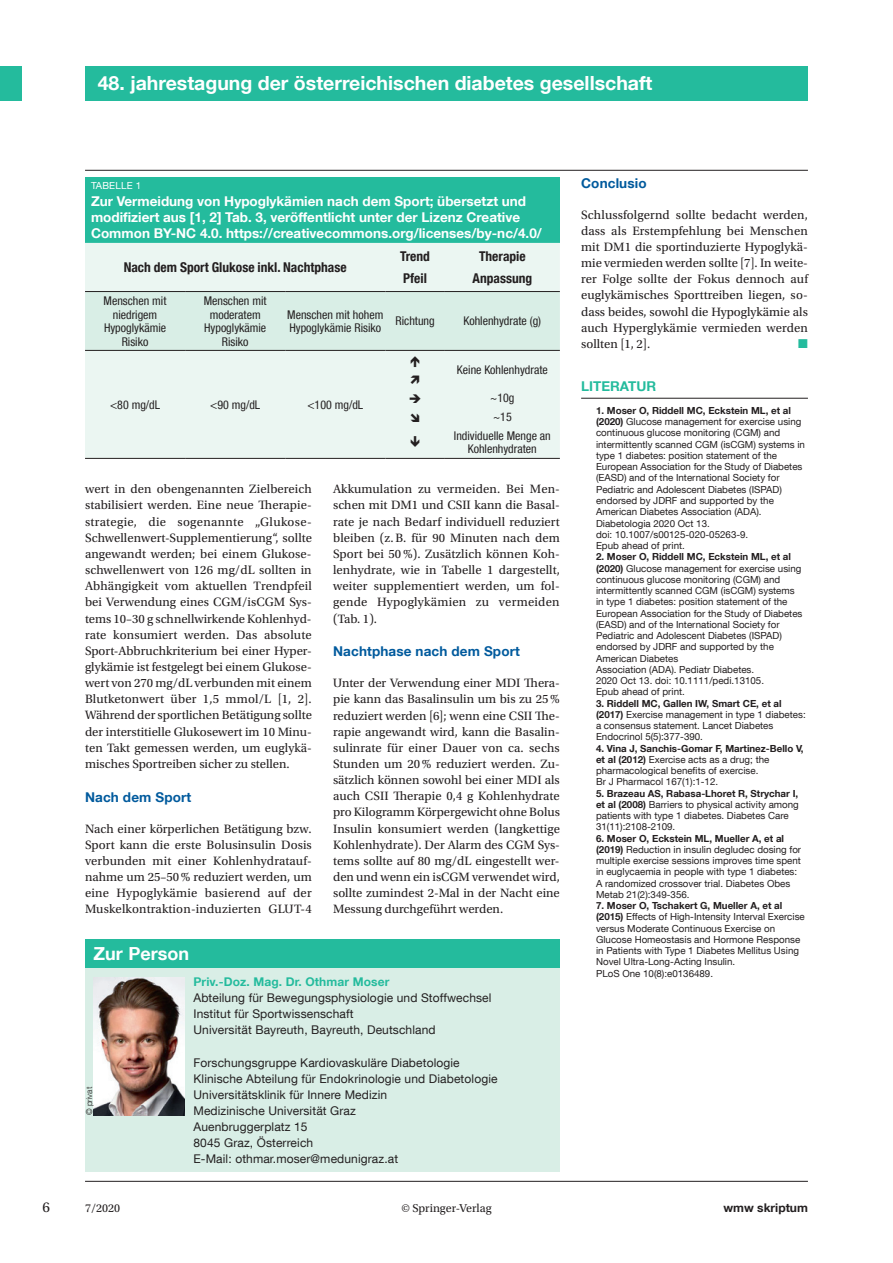
<style>
.page{position:relative;width:893px;height:1263px;background:#fff}
.page>*{position:absolute;margin:0;border:0;box-sizing:border-box;transform-origin:0 0}
.t1{font:700 19.5px "Helvetica Neue LT Com";color:#fff}
.t2{font:700 18px "Helvetica Neue LT Com";color:#fff}
.t3{font:15px "Utopia Std";color:#231f20}
.t4{font:700 13.5px/16.2px "Helvetica Neue LT Com";color:#fff}
.t5{font:700 condensed 13.5px/22px "Helvetica Neue LT Com";color:#231f20}
.t6{font:700 13.5px "Helvetica Neue LT Com";letter-spacing:.01em;color:#015a9d}
.t7{font:700 13.5px "Helvetica Neue LT Com";color:#24bb9d}
.t8{font:12.75px/16.2px "Utopia Std";letter-spacing:.005em;color:#231f20;text-align:justify}
.t9{font:12.75px "Zapf Dingbats Std";color:#24bb9d}
.t10{font:12px/16.2px "Helvetica Neue LT Com";letter-spacing:.01em;color:#231f20}
.t11{font:condensed 12px/13.5px "Helvetica Neue LT Com";color:#231f20;text-align:center}
.t12{font:700 12px "Helvetica Neue LT Com";letter-spacing:.01em;color:#24bb9d}
.t13{font:12px "Utopia Std";color:#231f20}
.t14{font:700 12px "Helvetica Neue LT Com";color:#231f20}
.t15{font:9.75px/11.2px "Helvetica Neue LT Com";color:#231f20}
.t16{font:9.75px "Helvetica Neue LT Com";letter-spacing:.02em;color:#fff}
.t17{font:300 8.25px "Helvetica Neue LT Com";color:#231f20}
.s1{font-weight:700}
</style>
<div class="page">
<div style="left:0;top:66px;width:21px;height:34px;background:#24bb9d"></div>
<div style="left:85px;top:66px;width:723px;height:34px;background:#24bb9d"></div>
<hr style="left:85px;top:170px;width:723px;height:1px;background:#231f20">
<hr style="left:85px;top:1181px;width:723px;height:1px;background:#231f20">
<hr style="left:581px;top:398px;width:227px;height:1px;background:#231f20">
<div style="left:85px;top:939px;width:475px;height:30px;background:#24bb9d"></div>
<div style="left:85px;top:969px;width:475px;height:203px;background:#d9eee6"></div>
<img style="left:94px;top:977px;width:91px;height:138px">
<div style="left:85px;top:178px;width:475px;height:65px;background:#24bb9d"></div>
<svg style="left:85px;top:243px;width:475px;height:107px;background:#e0f1eb"></svg>
<div style="left:85px;top:351px;width:475px;height:107px;background:#ebf6f2"></div>
<hr style="left:85px;top:291px;width:100px;height:1px;background:#231f20">
<hr style="left:185px;top:291px;width:100px;height:1px;background:#231f20">
<hr style="left:285px;top:291px;width:100px;height:1px;background:#231f20">
<hr style="left:85px;top:458px;width:100px;height:1px;background:#231f20">
<hr style="left:185px;top:458px;width:100px;height:1px;background:#231f20">
<hr style="left:285px;top:458px;width:100px;height:1px;background:#231f20">
<hr style="left:385px;top:291px;width:60px;height:1px;background:#231f20">
<hr style="left:445px;top:291px;width:115px;height:1px;background:#231f20">
<hr style="left:85px;top:350px;width:100px;height:1px;background:#231f20">
<hr style="left:185px;top:350px;width:100px;height:1px;background:#231f20">
<hr style="left:285px;top:350px;width:100px;height:1px;background:#231f20">
<hr style="left:385px;top:350px;width:60px;height:1px;background:#231f20">
<hr style="left:445px;top:350px;width:115px;height:1px;background:#231f20">
<hr style="left:385px;top:458px;width:60px;height:1px;background:#231f20">
<hr style="left:445px;top:458px;width:115px;height:1px;background:#231f20">
<svg style="left:411px;top:356px;width:8px;height:11px"></svg>
<svg style="left:411px;top:375px;width:8px;height:8px"></svg>
<svg style="left:411px;top:413px;width:8px;height:8px"></svg>
<svg style="left:411px;top:436px;width:8px;height:11px"></svg>
<svg style="left:410px;top:394px;width:11px;height:9px"></svg>
<h1 class="t1" style="left:98px;top:71px;width:556px">48. jahrestagung der österreichischen diabetes gesellschaft</h1>
<p class="t16" style="left:91px;top:180px;width:52px">TABELLE 1</p>
<p class="t4" style="left:91px;top:192px;width:452px">Zur Vermeidung von Hypoglykämien nach dem Sport; übersetzt und modifiziert aus [1, 2] Tab. 3, veröffentlicht unter der Lizenz Creative<br>Common BY-NC 4.0. https://creativecommons.org/licenses/by-nc/4.0/</p>
<p class="t5" style="left:124px;top:256px;width:224px">Nach dem Sport Glukose inkl. Nachtphase</p>
<p class="t5" style="left:400px;top:245px;width:31px">Trend<br>Pfeil</p>
<p class="t5" style="left:472px;top:245px;width:61px;text-align:center">Therapie<br>Anpassung</p>
<p class="t11" style="left:104px;top:294px;width:64px">Menschen mit niedrigem<br>Hypoglykämie<br>Risiko</p>
<p class="t11" style="left:204px;top:294px;width:64px">Menschen mit moderatem<br>Hypoglykämie<br>Risiko</p>
<p class="t11" style="left:287px;top:307px;width:98px;text-align:left">Menschen mit hohem<br>Hypoglykämie Risiko</p>
<p class="t11" style="left:396px;top:314px;width:41px">Richtung</p>
<p class="t11" style="left:464px;top:314px;width:79px">Kohlenhydrate (g)</p>
<p class="t11" style="left:110px;top:398px;width:52px">&lt;80 mg/dL</p>
<p class="t11" style="left:210px;top:398px;width:52px">&lt;90 mg/dL</p>
<p class="t11" style="left:307px;top:398px;width:57px">&lt;100 mg/dL</p>
<p class="t11" style="left:457px;top:363px;width:92px">Keine Kohlenhydrate</p>
<p class="t11" style="left:454px;top:388px;width:98px;line-height:18.9px">~10g<br>~15<br>Individuelle Menge an</p>
<p class="t11" style="left:468px;top:442px;width:70px">Kohlenhydraten</p>
<p class="t8" style="left:85px;top:481px;width:228px">wert in den obengenannten Zielbereich stabilisiert werden. Eine neue Therapie&shy;strategie, die sogenannte „Glukose-Schwellenwert-Supplementierung“, sollte angewandt werden; bei einem Glukose&shy;schwellenwert von 126 mg/dL sollten in Abhängigkeit vom aktuellen Trendpfeil bei Verwendung eines CGM/isCGM Sys&shy;tems 10–30 g schnellwirkende Kohlenhyd&shy;rate konsumiert werden. Das absolute Sport-Abbruchkriterium bei einer Hyper&shy;glykämie ist festgelegt bei einem Glukose&shy;wert von 270 mg/dL verbunden mit einem Blutketonwert über 1,5 mmol/L [1, 2].<br>Während der sportlichen Betätigung sollte der interstitielle Glukosewert im 10 Minu&shy;ten Takt gemessen werden, um euglykä&shy;misches Sportreiben sicher zu stellen.</p>
<p class="t6" style="left:85px;top:788px;width:108px">Nach dem Sport</p>
<p class="t8" style="left:85px;top:821px;width:228px">Nach einer körperlichen Betätigung bzw.<br>Sport kann die erste Bolusinsulin Dosis verbunden mit einer Kohlenhydratauf&shy;nahme um 25–50 % reduziert werden, um eine Hypoglykämie basierend auf der Muskelkontraktion-induzierten GLUT-4</p>
<h2 class="t2" style="left:94px;top:942px;width:97px">Zur Person</h2>
<p class="t8" style="left:333px;top:481px;width:228px">Akkumulation zu vermeiden. Bei Men&shy;schen mit DM1 und CSII kann die Basal&shy;rate je nach Bedarf individuell reduziert bleiben (z. B. für 90 Minuten nach dem Sport bei 50 %). Zusätzlich können Koh&shy;lenhydrate, wie in Tabelle 1 dargestellt, weiter supplementiert werden, um fol&shy;gende Hypoglykämien zu vermeiden (Tab. 1).</p>
<p class="t6" style="left:333px;top:643px;width:188px">Nachtphase nach dem Sport</p>
<p class="t8" style="left:333px;top:675px;width:228px">Unter der Verwendung einer MDI Thera&shy;pie kann das Basalinsulin um bis zu 25 % reduziert werden [6]; wenn eine CSII The&shy;rapie angewandt wird, kann die Basalin&shy;sulinrate für einer Dauer von ca. sechs Stunden um 20 % reduziert werden. Zu&shy;sätzlich können sowohl bei einer MDI als auch CSII Therapie 0,4 g Kohlenhydrate pro Kilogramm Körpergewicht ohne Bolus Insulin konsumiert werden (langkettige Kohlenhydrate). Der Alarm des CGM Sys&shy;tems sollte auf 80 mg/dL eingestellt wer&shy;den und wenn ein isCGM verwendet wird, sollte zumindest 2-Mal in der Nacht eine Messung durchgeführt werden.</p>
<p class="t17" style="left:84px;top:1115px;width:30px;rotate:-90deg">© privat</p>
<p class="t12" style="left:193px;top:974px;width:197px">Priv.-Doz. Mag. Dr. Othmar Moser</p>
<p class="t10" style="left:193px;top:989px;width:300px">Abteilung für Bewegungsphysiologie und Stoffwechsel<br>Institut für Sportwissenschaft<br>Universität Bayreuth, Bayreuth, Deutschland</p>
<p class="t10" style="left:193px;top:1054px;width:306px">Forschungsgruppe Kardiovaskuläre Diabetologie Klinische Abteilung für Endokrinologie und Diabetologie Universitätsklinik für Innere Medizin<br>Medizinische Universität Graz<br>Auenbruggerplatz 15<br>8045 Graz, Österreich<br>E-Mail: othmar.moser@medunigraz.at</p>
<p class="t6" style="left:581px;top:174px;width:67px">Conclusio</p>
<p class="t8" style="left:581px;top:207px;width:228px">Schlussfolgernd sollte bedacht werden, dass als Erstempfehlung bei Menschen mit DM1 die sportinduzierte Hypoglykä&shy;mie vermieden werden sollte [7]. In weite&shy;rer Folge sollte der Fokus dennoch auf euglykämisches Sporttreiben liegen, so&shy;dass beides, sowohl die Hypoglykämie als auch Hyperglykämie vermieden werden sollten [1, 2].</p>
<p class="t9" style="left:798px;top:337px;width:11px">■</p>
<p class="t7" style="left:581px;top:378px;width:76px">LITerATur</p>
<p class="t15" style="left:596px;top:405px;width:210px"><span class="s1">1. Moser O, riddell MC, eckstein ML, et al (2020)</span> Glucose management for exercise using continuous glucose monitoring (CGM) and intermittently scanned CGM (isCGM) systems in type 1 diabetes: position statement of the European Association for the Study of Diabetes (EASD) and of the International Society for Pediatric and Adolescent Diabetes (ISPAD) endorsed by JDRF and supported by the American Diabetes Association (ADA).<br>Diabetologia 2020 Oct 13.<br>doi: 10.1007/s00125-020-05263-9.<br>Epub ahead of print.</p>
<p class="t15" style="left:596px;top:551px;width:208px"><span class="s1">2. Moser O, riddell MC, eckstein ML, et al (2020)</span> Glucose management for exercise using continuous glucose monitoring (CGM) and intermittently scanned CGM (isCGM) systems in type 1 diabetes: position statement of the European Association for the Study of Diabetes (EASD) and of the International Society for Pediatric and Adolescent Diabetes (ISPAD) endorsed by JDRF and supported by the American Diabetes<br>Association (ADA). Pediatr Diabetes.<br>2020 Oct 13. doi: 10.1111/pedi.13105.<br>Epub ahead of print.</p>
<p class="t15" style="left:596px;top:697px;width:211px"><span class="s1">3. riddell MC, Gallen IW, Smart Ce, et al (2017)</span> Exercise management in type 1 diabetes: a consensus statement. Lancet Diabetes Endocrinol 5(5):377-390.</p>
<p class="t15" style="left:596px;top:742px;width:209px"><span class="s1">4. Vina J, Sanchis-Gomar F, Martinez-Bello V, et al (2012)</span> Exercise acts as a drug; the pharmacological benefits of exercise.<br>Br J Pharmacol 167(1):1-12.</p>
<p class="t15" style="left:596px;top:787px;width:204px"><span class="s1">5. Brazeau AS, rabasa-Lhoret r, Strychar I, et al (2008)</span> Barriers to physical activity among patients with type 1 diabetes. Diabetes Care 31(11):2108-2109.</p>
<p class="t15" style="left:596px;top:832px;width:207px"><span class="s1">6. Moser O, eckstein ML, Mueller A, et al (2019)</span> Reduction in insulin degludec dosing for multiple exercise sessions improves time spent in euglycaemia in people with type 1 diabetes:<br>A randomized crossover trial. Diabetes Obes Metab 21(2):349-356.</p>
<p class="t15" style="left:596px;top:900px;width:210px"><span class="s1">7. Moser O, Tschakert G, Mueller A, et al (2015)</span> Effects of High-Intensity Interval Exercise versus Moderate Continuous Exercise on Glucose Homeostasis and Hormone Response in Patients with Type 1 Diabetes Mellitus Using Novel Ultra-Long-Acting Insulin.<br>PLoS One 10(8):e0136489.</p>
<p class="t3" style="left:43px;top:1199px;width:9px">6</p>
<p class="t13" style="left:85px;top:1201px;width:37px">7/2020</p>
<p class="t13" style="left:401px;top:1201px;width:92px">© Springer-Verlag</p>
<p class="t14" style="left:723px;top:1200px;width:86px">wmw skriptum</p>
</div>
